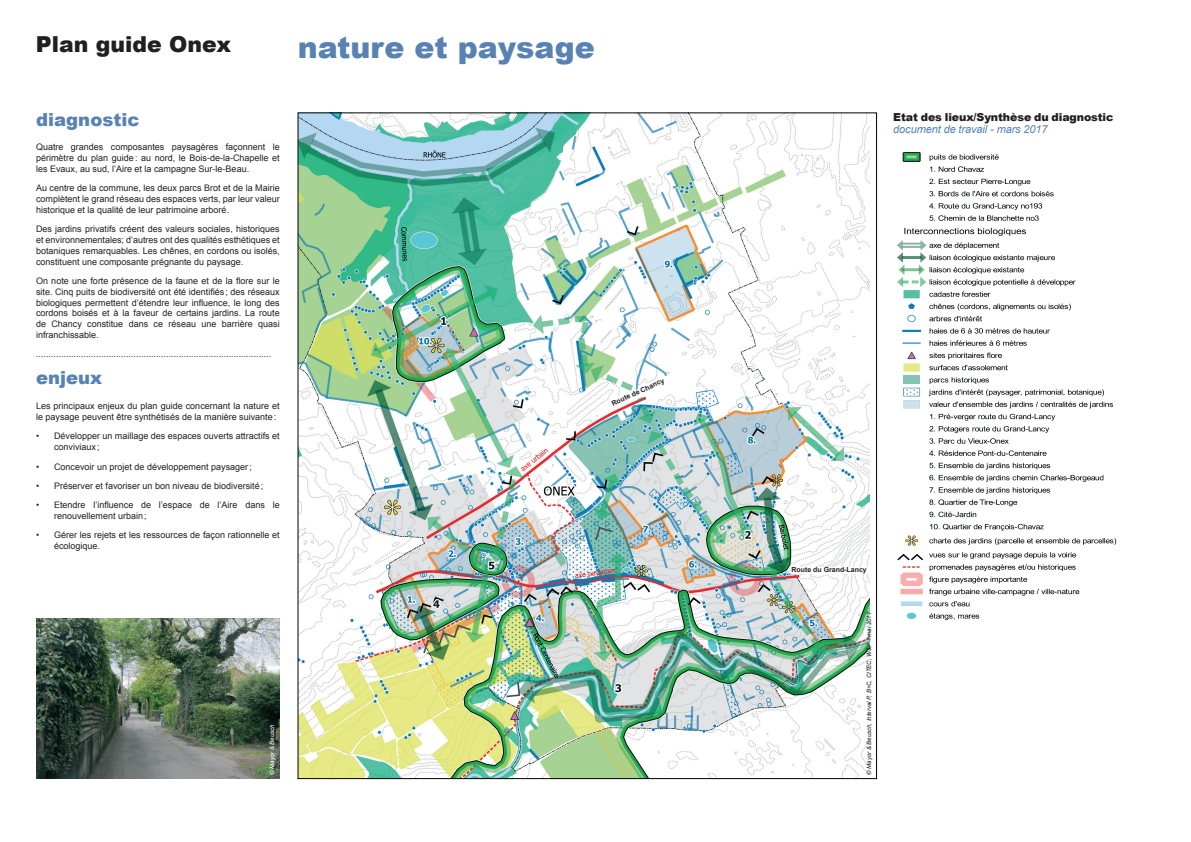
<style>
.page{position:relative;width:1191px;height:842px;background:#fff}
.page>*{position:absolute;margin:0;border:0;box-sizing:border-box;transform-origin:0 0}
.t1{font:900 30px "Arial";color:#5782b3}
.t2{font:900 22px "Arial";color:#231f20}
.t3{font:900 18px "Arial";color:#5782b3}
.t4{font:900 11px "Arial";letter-spacing:-.01em;color:#231f20}
.t5{font:italic 11px "Arial";letter-spacing:-.01em;color:#5782b3}
.t6{font:9px/10.8px "Arial";color:#231f20;text-align:justify}
.t7{font:700 7px "Arial";color:#231f20}
.t8{font:italic 6px "Arial";color:#231f20}
.t9{font:italic 6px "Arial";color:#fff}
</style>
<div class="page">
<img style="left:36px;top:618px;width:244px;height:161px">
<img style="left:300px;top:115px;width:569px;height:662px">
<svg style="left:611px;top:355px;width:104px;height:55px"></svg>
<div style="left:791px;top:567px;width:79px;height:6px;background:#fff"></div>
<img style="left:897px;top:152px;width:220px;height:469px">
<div style="left:903px;top:376px;width:17px;height:8px;background:#86c3b2"></div>
<h2 class="t2" style="left:36px;top:28px;width:197px">Plan guide Onex</h2>
<h3 class="t3" style="left:36px;top:106px;width:105px">diagnostic</h3>
<p class="t6" style="left:36px;top:142px;width:245px">Quatre grandes composantes paysagères façonnent le périmètre du plan guide: au nord, le Bois-de-la-Chapelle et les Evaux, au sud, l’Aire et la campagne Sur-le-Beau.</p>
<p class="t6" style="left:36px;top:183px;width:245px">Au centre de la commune, les deux parcs Brot et de la Mairie complètent le grand réseau des espaces verts, par leur valeur historique et la qualité de leur patrimoine arboré.</p>
<p class="t6" style="left:36px;top:224px;width:245px">Des jardins privatifs créent des valeurs sociales, historiques et environnementales; d’autres ont des qualités esthétiques et botaniques remarquables. Les chênes, en cordons ou isolés, constituent une composante prégnante du paysage.</p>
<p class="t6" style="left:36px;top:276px;width:245px">On note une forte présence de la faune et de la flore sur le site. Cinq puits de biodiversité ont été identifiés ; des réseaux biologiques permettent d’étendre leur influence, le long des cordons boisés et à la faveur de certains jardins. La route de Chancy constitue dans ce réseau une barrière quasi infranchissable.</p>
<p class="t6" style="left:36px;top:349px;width:237px">..............................................................................................</p>
<h3 class="t3" style="left:36px;top:365px;width:68px">enjeux</h3>
<p class="t6" style="left:36px;top:401px;width:245px">Les principaux enjeux du plan guide concernant la nature et le paysage peuvent être synthétisés de la manière suivante:</p>
<p class="t6" style="left:54px;top:431px;width:227px;text-indent:-18px">• Développer un maillage des espaces ouverts attractifs et conviviaux ;</p>
<p class="t6" style="left:36px;top:461px;width:217px">• Concevoir un projet de développement paysager;</p>
<p class="t6" style="left:36px;top:480px;width:229px">• Préserver et favoriser un bon niveau de biodiversité;</p>
<p class="t6" style="left:54px;top:500px;width:227px;text-indent:-18px">• Etendre l’influence de l’espace de l’Aire dans le renouvellement urbain;</p>
<p class="t6" style="left:54px;top:530px;width:227px;text-indent:-18px">• Gérer les rejets et les ressources de façon rationnelle et écologique.</p>
<h1 class="t1" style="left:298px;top:25px;width:299px">nature et paysage</h1>
<p class="t7" style="left:610px;top:400px;width:59px;rotate:-25deg">Route de Chancy</p>
<p class="t9" style="left:268px;top:775px;width:51px;rotate:-90deg">© Mayor &amp; Beusch</p>
<p class="t4" style="left:893px;top:109px;width:222px">Etat des lieux/Synthèse du diagnostic</p>
<p class="t5" style="left:893px;top:122px;width:156px">document de travail - mars 2017</p>
<p class="t7" style="left:791px;top:565px;width:77px">Route du Grand-Lancy</p>
<p class="t8" style="left:865px;top:775px;width:164px;rotate:-90deg">© Mayor &amp; Beusch, Interval P, B+C, CITEC, W&amp;P / mai 2017</p>
</div>
